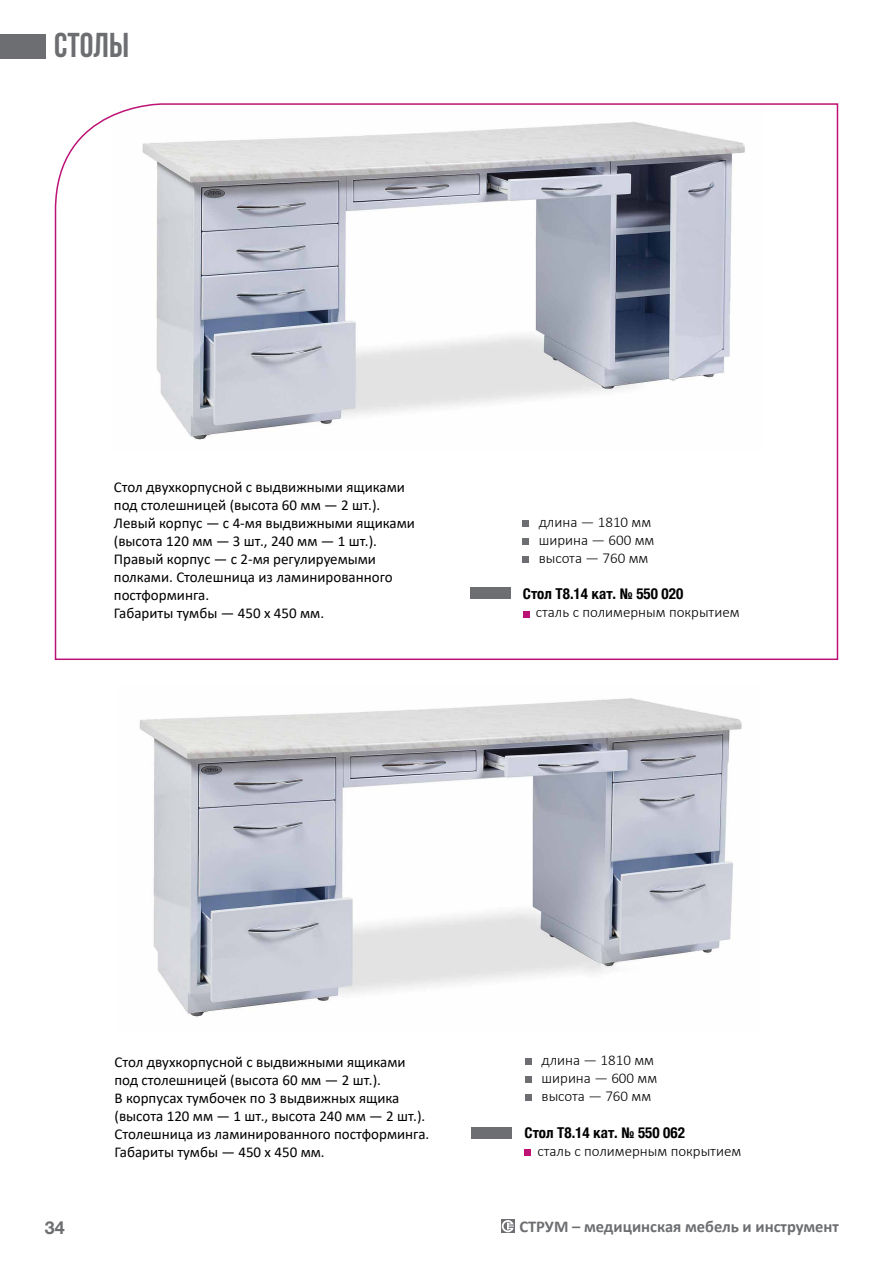
<style>
.page{position:relative;width:893px;height:1263px;background:#fff}
.page>*{position:absolute;margin:0;border:0;box-sizing:border-box;transform-origin:0 0}
.t1{font:700 34.5px "Bebas Neue";color:#6d6e71}
.t2{font:700 18px "Helvetica Neue Cyr";color:#6d6e71}
.t3{font:700 16.5px "Calibri";color:#6d6e71}
.t4{font:15px/18px "Calibri";color:#000}
.t5{font:300 15px/18px "Calibri";color:#000}
.t6{font:700 condensed 15px "Helvetica Neue LTCYR";color:#000}
</style>
<div class="page">
<svg style="left:501px;top:1219px;width:13px;height:14px"></svg>
<svg style="left:502px;top:1220px;width:12px;height:12px"></svg>
<div style="left:0;top:34px;width:45px;height:25px;background:#6d6e71"></div>
<img style="left:139px;top:698px;width:603px;height:319px">
<div style="left:471px;top:1127px;width:41px;height:12px;background:#6d6e71"></div>
<svg style="left:525px;top:1059px;width:6px;height:6px"></svg>
<svg style="left:525px;top:1077px;width:6px;height:6px"></svg>
<svg style="left:525px;top:1095px;width:6px;height:6px"></svg>
<svg style="left:54px;top:103px;width:785px;height:557px"></svg>
<svg style="left:525px;top:1150px;width:6px;height:6px"></svg>
<h1 class="t1" style="left:54px;top:27px;width:76px">Столы</h1>
<p class="t4" style="left:114px;top:477px;width:303px">Стол двухкорпусной с выдвижными ящиками под столешницей (высота 60 мм — 2 шт.).<br>Левый корпус — с 4-мя выдвижными ящиками (высота 120 мм — 3 шт., 240 мм — 1 шт.).<br>Правый корпус — с 2-мя регулируемыми полками. Столешница из ламинированного постформинга.<br>Габариты тумбы — 450 х 450 мм.</p>
<p class="t5" style="left:539px;top:513px;width:117px">длина — 1810 мм ширина — 600 мм высота — 760 мм</p>
<p class="t6" style="left:523px;top:586px;width:162px">Стол Т8.14 кат. № 550 020</p>
<p class="t5" style="left:536px;top:603px;width:205px">сталь с полимерным покрытием</p>
<p class="t4" style="left:114px;top:1052px;width:316px">Стол двухкорпусной с выдвижными ящиками под столешницей (высота 60 мм — 2 шт.).<br>В корпусах тумбочек по 3 выдвижных ящика (высота 120 мм — 1 шт., высота 240 мм — 2 шт.).<br>Столешница из ламинированного постформинга.<br>Габариты тумбы — 450 x 450 мм.</p>
<p class="t5" style="left:542px;top:1051px;width:117px">длина — 1810 мм ширина — 600 мм высота — 760 мм</p>
<p class="t6" style="left:525px;top:1124px;width:162px">Стол Т8.14 кат. № 550 062</p>
<p class="t5" style="left:537px;top:1142px;width:205px">сталь с полимерным покрытием</p>
<p class="t2" style="left:45px;top:1217px;width:22px">34</p>
<p class="t3" style="left:519px;top:1214px;width:321px">СТРУМ – медицинская мебель и инструмент</p>
</div>
